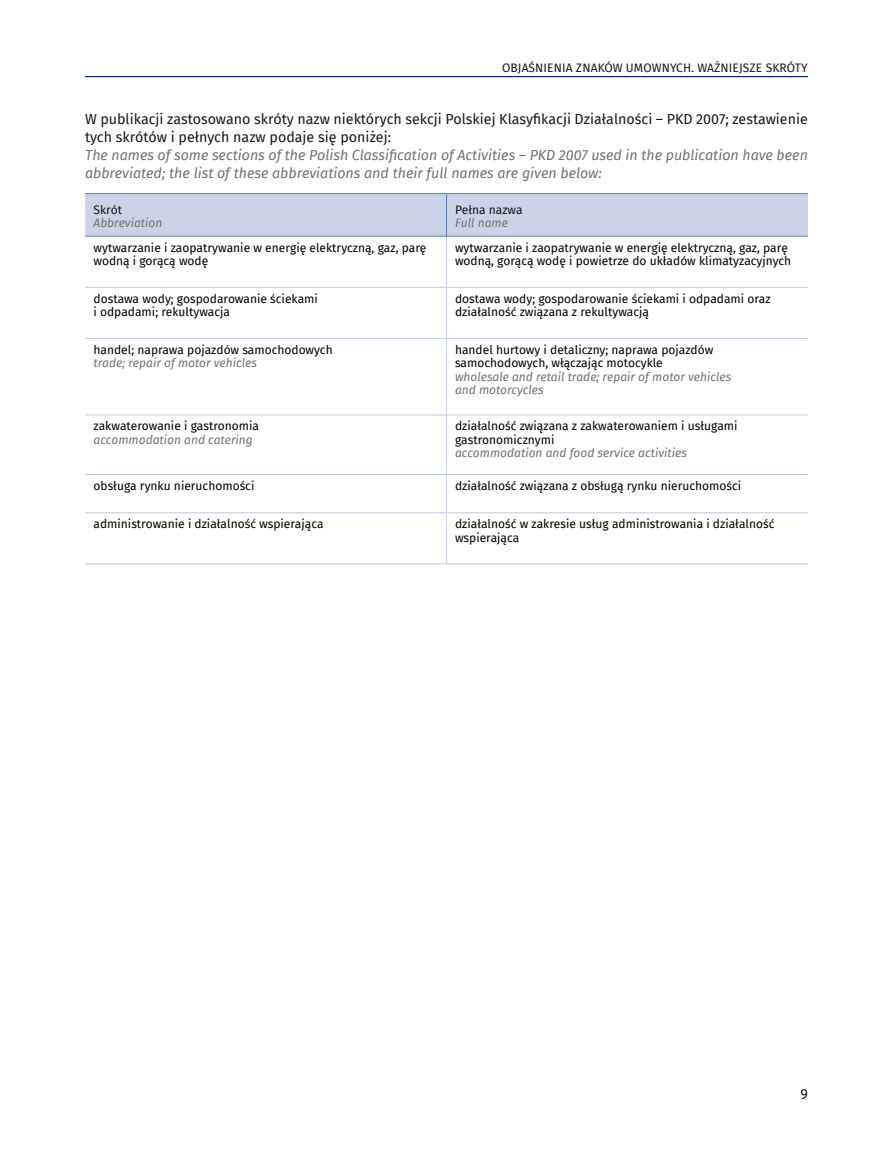
<style>
.page{position:relative;width:893px;height:1149px;background:#fff}
.page>*{position:absolute;margin:0;border:0;box-sizing:border-box;transform-origin:0 0}
.t1{font:italic 14.25px/18px "Fira Sans";color:#727271}
.t2{font:14.25px/18px "Fira Sans";color:#1a171c}
.t3{font:12px/13.5px "Fira Sans";color:#000}
.t4{font:italic 12px/13.5px "Fira Sans";color:#727271}
.t5{font:12px "Fira Sans";color:#1a171c}
</style>
<div class="page">
<div style="left:85px;top:194px;width:723px;height:42px;background:#cbd3e6"></div>
<hr style="left:446px;top:236px;width:1px;height:51px;background:#cbd3e6">
<hr style="left:446px;top:287px;width:1px;height:51px;background:#cbd3e6">
<hr style="left:446px;top:338px;width:1px;height:76px;background:#cbd3e6">
<hr style="left:446px;top:415px;width:1px;height:59px;background:#cbd3e6">
<hr style="left:446px;top:474px;width:1px;height:38px;background:#cbd3e6">
<hr style="left:446px;top:513px;width:1px;height:50px;background:#cbd3e6">
<hr style="left:85px;top:287px;width:361px;height:1px;background:#bec7de">
<hr style="left:446px;top:287px;width:362px;height:1px;background:#bec7de">
<hr style="left:85px;top:338px;width:361px;height:1px;background:#bec7de">
<hr style="left:446px;top:338px;width:362px;height:1px;background:#bec7de">
<hr style="left:85px;top:414px;width:361px;height:1px;background:#bec7de">
<hr style="left:446px;top:414px;width:362px;height:1px;background:#bec7de">
<hr style="left:85px;top:474px;width:361px;height:1px;background:#bec7de">
<hr style="left:446px;top:474px;width:362px;height:1px;background:#bec7de">
<hr style="left:85px;top:512px;width:361px;height:1px;background:#bec7de">
<hr style="left:446px;top:512px;width:362px;height:1px;background:#bec7de">
<hr style="left:85px;top:563px;width:361px;height:1px;background:#bec7de">
<hr style="left:446px;top:563px;width:362px;height:1px;background:#bec7de">
<hr style="left:85px;top:193px;width:361px;height:1px;background:#5d77b0">
<hr style="left:446px;top:193px;width:362px;height:1px;background:#5d77b0">
<hr style="left:446px;top:194px;width:1px;height:42px;background:#5d77b0">
<hr style="left:85px;top:236px;width:361px;height:1px;background:#5d77b0">
<hr style="left:446px;top:236px;width:362px;height:1px;background:#5d77b0">
<hr style="left:85px;top:76px;width:723px;height:1px;background:#001579">
<p class="t5" style="left:502px;top:59px;width:8px">obja</p>
<p class="t5" style="left:529px;top:59px;width:14px">śnienia</p>
<p class="t5" style="left:576px;top:59px;width:9px">znak</p>
<p class="t5" style="left:604px;top:59px;width:31px">ów umown</p>
<p class="t5" style="left:670px;top:59px;width:58px">ych. ważniejsze</p>
<p class="t5" style="left:766px;top:59px;width:44px">skróty</p>
<p class="t2" style="left:85px;top:110px;width:724px">W publikacji zastosowano skróty nazw niektórych sekcji Polskiej Klasyfikacji Działalności – PKD 2007; zestawienie tych skrótów i pełnych nazw podaje się poniżej:</p>
<p class="t1" style="left:85px;top:146px;width:724px">The names of some sections of the Polish Classification of Activities – PKD 2007 used in the publication have been abbreviated; the list of these abbreviations and their full names are given below:</p>
<p class="t5" style="left:94px;top:200px;width:30px">Skrót</p>
<p class="t4" style="left:94px;top:216px;width:70px">Abbreviation</p>
<p class="t5" style="left:455px;top:200px;width:69px">Pełna nazwa</p>
<p class="t4" style="left:455px;top:216px;width:54px">Full name</p>
<p class="t3" style="left:94px;top:240px;width:334px">wytwarzanie i zaopatrywanie w energię elektryczną, gaz, parę wodną i gorącą wodę</p>
<p class="t3" style="left:455px;top:240px;width:338px">wytwarzanie i zaopatrywanie w energię elektryczną, gaz, parę wodną, gorącą wodę i powietrze do układów klimatyzacyjnych</p>
<p class="t3" style="left:94px;top:291px;width:226px">dostawa wody; gospodarowanie ściekami i odpadami; rekultywacja</p>
<p class="t3" style="left:455px;top:291px;width:317px">dostawa wody; gospodarowanie ściekami i odpadami oraz działalność związana z rekultywacją</p>
<p class="t3" style="left:94px;top:342px;width:241px">handel; naprawa pojazdów samochodowych</p>
<p class="t4" style="left:94px;top:356px;width:165px">trade; repair of motor vehicles</p>
<p class="t3" style="left:455px;top:342px;width:260px">handel hurtowy i detaliczny; naprawa pojazdów samochodowych, włączając motocykle</p>
<p class="t4" style="left:455px;top:369px;width:278px">wholesale and retail trade; repair of motor vehicles and motorcycles</p>
<p class="t3" style="left:94px;top:419px;width:167px">zakwaterowanie i gastronomia</p>
<p class="t4" style="left:94px;top:432px;width:161px">accommodation and catering</p>
<p class="t3" style="left:455px;top:419px;width:284px">działalność związana z zakwaterowaniem i usługami gastronomicznymi</p>
<p class="t4" style="left:455px;top:446px;width:233px">accommodation and food service activities</p>
<p class="t3" style="left:94px;top:478px;width:162px">obsługa rynku nieruchomości</p>
<p class="t3" style="left:455px;top:478px;width:288px">działalność związana z obsługą rynku nieruchomości</p>
<p class="t3" style="left:94px;top:517px;width:232px">administrowanie i działalność wspierająca</p>
<p class="t3" style="left:455px;top:517px;width:321px">działalność w zakresie usług administrowania i działalność wspierająca</p>
<p class="t2" style="left:800px;top:1083px;width:9px">9</p>
</div>
